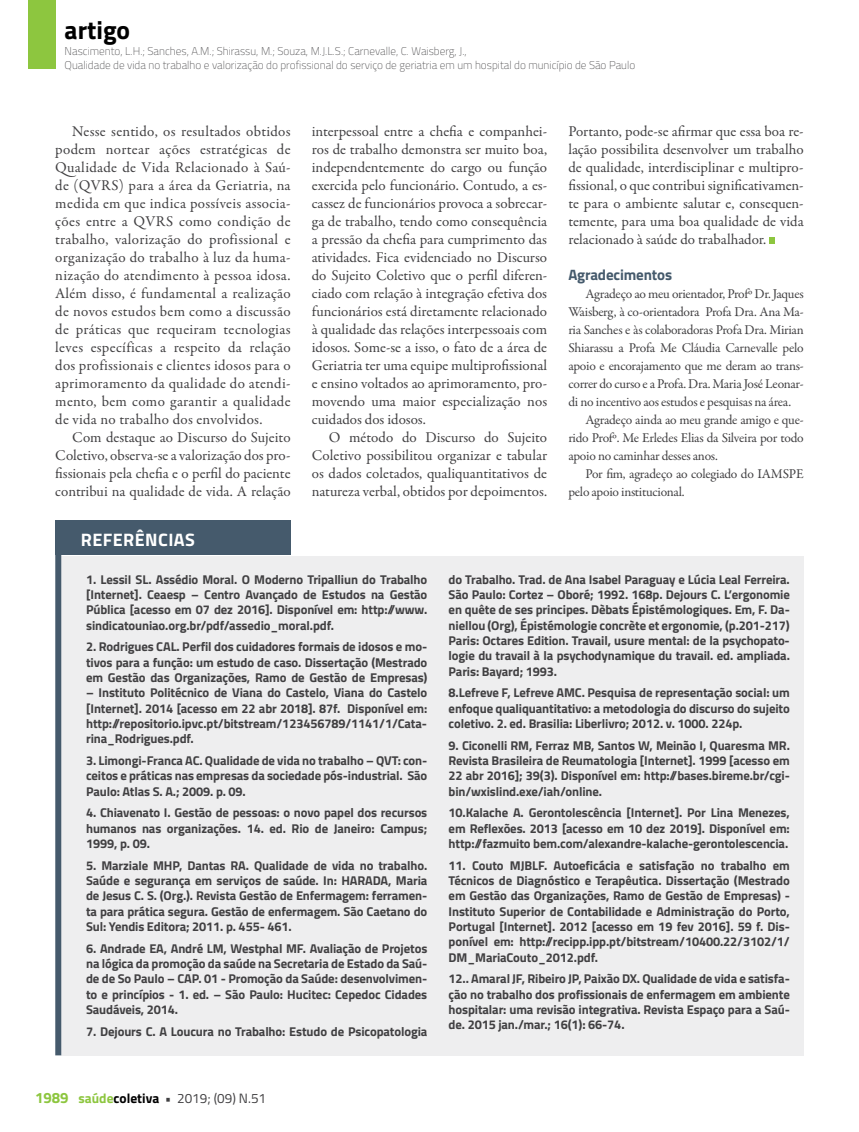
<style>
.page{position:relative;width:859px;height:1132px;background:#fff}
.page>*{position:absolute;margin:0;border:0;box-sizing:border-box;transform-origin:0 0}
.t1{font:700 25.5px "Titillium";color:#000}
.t2{font:700 18px "Titillium";letter-spacing:.025em;color:#fff}
.t3{font:15px/18px "Garamond Premr Pro";color:#414042;text-align:justify}
.t4{font:700 15px "Titillium";letter-spacing:-.01em;color:#455a6c}
.t5{font:13.5px "Garamond Premr Pro";letter-spacing:-.02em;color:#414042}
.t6{font:13.5px "Titillium";color:#414042}
.t7{font:700 12.75px/15.3px "Titillium";letter-spacing:-.01em;color:#414042;text-align:justify}
.t8{font:100 11.25px/13.5px "Titillium";color:#414042}
.s1{font-weight:700;font-size:15px;color:#8dc63f}
.s2{font-weight:700;color:#8dc63f}
.s3{font-weight:700;color:#000}
.s4{font-weight:700}
</style>
<div class="page">
<div style="left:28px;top:0;width:27px;height:69px;background:#8dc63f"></div>
<div style="left:61px;top:556px;width:743px;height:498px;background:#eeeeef"></div>
<div style="left:55px;top:520px;width:236px;height:35px;background:#455a6c"></div>
<div style="left:55px;top:536px;width:6px;height:518px;background:#455a6c"></div>
<svg style="left:769px;top:238px;width:6px;height:6px"></svg>
<h1 class="t1" style="left:65px;top:11px;width:67px">artigo</h1>
<p class="t8" style="left:65px;top:44px;width:572px">Nascimento, L.H.; Sanches, A.M.; Shirassu, M.; Souza, M.J.L.S.; Carnevalle, C. Waisberg, J.,<br>Qualidade de vida no trabalho e valorização do profissional do serviço de geriatria em um hospital do município de São Paulo</p>
<p class="t3" style="left:55px;top:122px;width:237px;text-indent:17px">Nesse sentido, os resultados obtidos podem nortear ações estratégicas de Qualidade de Vida Relacionado à Saú&shy;de (QVRS) para a área da Geriatria, na medida em que indica possíveis associa&shy;ções entre a QVRS como condição de trabalho, valorização do profissional e organização do trabalho à luz da huma&shy;nização do atendimento à pessoa idosa.<br>Além disso, é fundamental a realização de novos estudos bem como a discussão de práticas que requeiram tecnologias leves específicas a respeito da relação dos profissionais e clientes idosos para o aprimoramento da qualidade do atendi&shy;mento, bem como garantir a qualidade de vida no trabalho dos envolvidos.</p>
<p class="t3" style="left:55px;top:428px;width:237px;text-indent:17px">Com destaque ao Discurso do Sujeito Coletivo, observa-se a valorização dos pro&shy;fissionais pela chefia e o perfil do paciente contribui na qualidade de vida. A relação</p>
<p class="t3" style="left:312px;top:122px;width:237px">interpessoal entre a chefia e companhei&shy;ros de trabalho demonstra ser muito boa, independentemente do cargo ou função exercida pelo funcionário. Contudo, a es&shy;cassez de funcionários provoca a sobrecar&shy;ga de trabalho, tendo como consequência a pressão da chefia para cumprimento das atividades. Fica evidenciado no Discurso do Sujeito Coletivo que o perfil diferen&shy;ciado com relação à integração efetiva dos funcionários está diretamente relacionado à qualidade das relações interpessoais com idosos. Some-se a isso, o fato de a área de Geriatria ter uma equipe multiprofissional e ensino voltados ao aprimoramento, pro&shy;movendo uma maior especialização nos cuidados dos idosos.</p>
<p class="t3" style="left:312px;top:428px;width:237px;text-indent:17px">O método do Discurso do Sujeito Coletivo possibilitou organizar e tabular os dados coletados, qualiquantitativos de natureza verbal, obtidos por depoimentos.</p>
<p class="t3" style="left:568px;top:122px;width:237px">Portanto, pode-se afirmar que essa boa re&shy;lação possibilita desenvolver um trabalho de qualidade, interdisciplinar e multipro&shy;fissional, o que contribui significativamen&shy;te para o ambiente salutar e, consequen&shy;temente, para uma boa qualidade de vida relacionado à saúde do trabalhador.</p>
<p class="t4" style="left:568px;top:263px;width:105px">Agradecimentos</p>
<p class="t5" style="left:585px;top:285px;width:220px">Agradeço ao meu orientador, Profº Dr. Jaques</p>
<p class="t5" style="left:568px;top:303px;width:237px">Waisberg, à co-orientadora Profa Dra. Ana Ma-</p>
<p class="t5" style="left:568px;top:321px;width:237px">ria Sanches e às colaboradoras Profa Dra. Mirian</p>
<p class="t5" style="left:568px;top:339px;width:237px">Shiarassu a Profa Me Cláudia Carnevalle pelo</p>
<p class="t5" style="left:568px;top:357px;width:237px">apoio e encorajamento que me deram ao trans-</p>
<p class="t5" style="left:568px;top:375px;width:237px">correr do curso e a Profa. Dra. Maria José Leonar-</p>
<p class="t5" style="left:568px;top:393px;width:224px">di no incentivo aos estudos e pesquisas na área.</p>
<p class="t5" style="left:585px;top:411px;width:220px">Agradeço ainda ao meu grande amigo e que-</p>
<p class="t5" style="left:568px;top:429px;width:237px">rido Profº. Me Erledes Elias da Silveira por todo</p>
<p class="t5" style="left:568px;top:447px;width:151px">apoio no caminhar desses anos.</p>
<p class="t5" style="left:585px;top:465px;width:220px">Por fim, agradeço ao colegiado do IAMSPE</p>
<p class="t5" style="left:568px;top:483px;width:118px">pelo apoio institucional.</p>
<h2 class="t2" style="left:81px;top:525px;width:116px">REFERÊNCIAS</h2>
<p class="t7" style="left:86px;top:571px;width:343px">1. LessiI SL. Assédio Moral. O Moderno Tripalliun do Trabalho [Internet]. Ceaesp – Centro Avançado de Estudos na Gestão Pública [acesso em 07 dez 2016]. Disponível em: http://www. sindicatouniao.org.br/pdf/assedio_moral.pdf.</p>
<p class="t7" style="left:86px;top:638px;width:343px">2. Rodrigues CAL. Perfil dos cuidadores formais de idosos e mo&shy;tivos para a função: um estudo de caso. Dissertação (Mestrado em Gestão das Organizações, Ramo de Gestão de Empresas)</p>
<p class="t7" style="left:86px;top:684px;width:343px">– Instituto Politécnico de Viana do Castelo, Viana do Castelo [Internet]. 2014 [acesso em 22 abr 2018]. 87f. Disponível em: http://repositorio.ipvc.pt/bitstream/123456789/1141/1/Cata&shy;rina_Rodrigues.pdf.</p>
<p class="t7" style="left:86px;top:752px;width:343px">3. Limongi-Franca AC. Qualidade de vida no trabalho – QVT: con&shy;ceitos e práticas nas empresas da sociedade pós-industrial. São Paulo: Atlas S. A.; 2009. p. 09.</p>
<p class="t7" style="left:86px;top:804px;width:343px">4. Chiavenato I. Gestão de pessoas: o novo papel dos recursos humanos nas organizações. 14. ed. Rio de Janeiro: Campus; 1999, p. 09.</p>
<p class="t7" style="left:86px;top:856px;width:343px">5. Marziale MHP, Dantas RA. Qualidade de vida no trabalho.<br>Saúde e segurança em serviços de saúde. In: HARADA, Maria de Jesus C. S. (Org.). Revista Gestão de Enfermagem: ferramen&shy;ta para prática segura. Gestão de enfermagem. São Caetano do Sul: Yendis Editora; 2011. p. 455- 461.</p>
<p class="t7" style="left:86px;top:939px;width:343px">6. Andrade EA, André LM, Westphal MF. Avaliação de Projetos na lógica da promoção da saúde na Secretaria de Estado da Saú&shy;de de So Paulo – CAP. 01 - Promoção da Saúde: desenvolvimen&shy;to e princípios - 1. ed. – São Paulo: Hucitec: Cepedoc Cidades Saudáveis, 2014.</p>
<p class="t7" style="left:86px;top:1022px;width:343px">7. Dejours C. A Loucura no Trabalho: Estudo de Psicopatologia</p>
<p class="t6" style="left:35px;top:1087px;width:233px"><span class="s1">1989</span> <span class="s2">saúde</span><span class="s3">coletiva</span> <span class="s4">•</span> 2019; (09) N.51</p>
<p class="t7" style="left:449px;top:571px;width:343px">do Trabalho. Trad. de Ana Isabel Paraguay e Lúcia Leal Ferreira.<br>São Paulo: Cortez – Oboré; 1992. 168p. Dejours C. L’ergonomie en quête de ses principes. Dèbats Épistémologiques. Em, F. Da&shy;niellou (Org), Épistémologie concrète et ergonomie, (p.201-217)<br>Paris: Octares Edition. Travail, usure mental: de la psychopato&shy;logie du travail à la psychodynamique du travail. ed. ampliada.<br>Paris: Bayard; 1993.</p>
<p class="t7" style="left:449px;top:684px;width:343px">8.Lefreve F, Lefreve AMC. Pesquisa de representação social: um enfoque qualiquantitativo: a metodologia do discurso do sujeito coletivo. 2. ed. Brasilia: Liberlivro; 2012. v. 1000. 224p.</p>
<p class="t7" style="left:449px;top:736px;width:343px">9. Ciconelli RM, Ferraz MB, Santos W, Meinão I, Quaresma MR.<br>Revista Brasileira de Reumatologia [Internet]. 1999 [acesso em 22 abr 2016]; 39(3). Disponível em: http://bases.bireme.br/cgi&shy;bin/wxislind.exe/iah/online.</p>
<p class="t7" style="left:449px;top:804px;width:343px">10.Kalache A. Gerontolescência [Internet]. Por Lina Menezes, em Reflexões. 2013 [acesso em 10 dez 2019]. Disponível em: http://fazmuito bem.com/alexandre-kalache-gerontolescencia.</p>
<p class="t7" style="left:449px;top:856px;width:343px">11. Couto MJBLF. Autoeficácia e satisfação no trabalho em Técnicos de Diagnóstico e Terapêutica. Dissertação (Mestrado em Gestão das Organizações, Ramo de Gestão de Empresas) - Instituto Superior de Contabilidade e Administração do Porto, Portugal [Internet]. 2012 [acesso em 19 fev 2016]. 59 f. Dis&shy;ponível em: http://recipp.ipp.pt/bitstream/10400.22/3102/1/ DM_MariaCouto_2012.pdf.</p>
<p class="t7" style="left:449px;top:970px;width:343px">12.. Amaral JF, Ribeiro JP, Paixão DX. Qualidade de vida e satisfa&shy;ção no trabalho dos profissionais de enfermagem em ambiente hospitalar: uma revisão integrativa. Revista Espaço para a Saú&shy;de. 2015 jan./mar.; 16(1): 66-74.</p>
</div>
